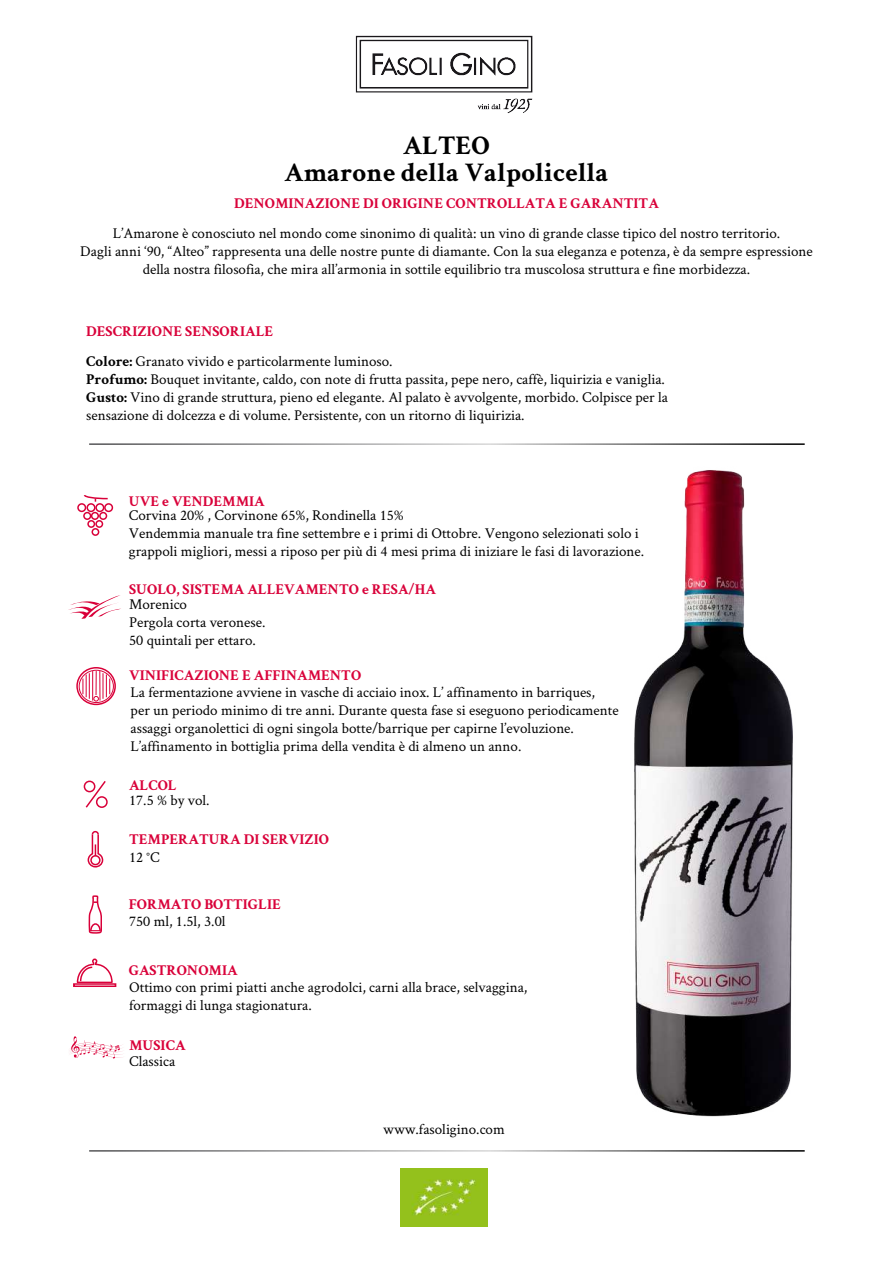
<style>
.page{position:relative;width:893px;height:1263px;background:#fff}
.page>*{position:absolute;margin:0;border:0;box-sizing:border-box;transform-origin:0 0}
.t1{font:700 27px "Crimson Text";letter-spacing:.005em;color:#000}
.t2{font:15px/18px "Crimson Text";color:#000}
.t3{font:700 15px "Crimson Text";color:#d90039}
.s1{font-weight:700;color:#d90039}
.s2{font-weight:700}
</style>
<div class="page">
<img style="left:355px;top:35px;width:178px;height:78px">
<svg style="left:68px;top:595px;width:53px;height:24px"></svg>
<div style="left:96px;top:796px;width:12px;height:12px;border:2px solid #d90039;border-radius:50%"></div>
<svg style="left:84px;top:780px;width:23px;height:28px"></svg>
<svg style="left:87px;top:830px;width:16px;height:38px"></svg>
<div style="left:73px;top:983px;width:43px;height:4px;border:2px solid #d90039"></div>
<svg style="left:76px;top:958px;width:37px;height:26px"></svg>
<svg style="left:69px;top:1036px;width:54px;height:22px"></svg>
<img style="left:401px;top:1168px;width:86px;height:58px">
<img style="left:634px;top:470px;width:159px;height:647px">
<svg style="left:89px;top:896px;width:13px;height:37px"></svg>
<div style="left:76px;top:667px;width:40px;height:38px;border:2px solid #d90039;border-radius:50%"></div>
<div style="left:79px;top:670px;width:35px;height:33px;border:1px solid #d90039;border-radius:50%"></div>
<svg style="left:83px;top:671px;width:27px;height:30px"></svg>
<div style="left:77px;top:503px;width:9px;height:9px;border:2px solid #d90039;border-radius:50%"></div>
<div style="left:86px;top:503px;width:9px;height:9px;border:2px solid #d90039;border-radius:50%"></div>
<div style="left:95px;top:520px;width:8px;height:8px;border:2px solid #d90039;border-radius:50%"></div>
<div style="left:87px;top:520px;width:8px;height:8px;border:2px solid #d90039;border-radius:50%"></div>
<div style="left:92px;top:528px;width:7px;height:8px;border:2px solid #d90039;border-radius:50%"></div>
<div style="left:91px;top:512px;width:8px;height:8px;border:2px solid #d90039;border-radius:50%"></div>
<div style="left:99px;top:512px;width:8px;height:8px;border:2px solid #d90039;border-radius:50%"></div>
<div style="left:83px;top:512px;width:8px;height:8px;border:2px solid #d90039;border-radius:50%"></div>
<div style="left:95px;top:503px;width:9px;height:9px;border:2px solid #d90039;border-radius:50%"></div>
<div style="left:104px;top:503px;width:9px;height:9px;border:2px solid #d90039;border-radius:50%"></div>
<svg style="left:83px;top:495px;width:25px;height:7px"></svg>
<h1 class="t1" style="left:403px;top:129px;width:88px">ALTEO</h1>
<h1 class="t1" style="left:285px;top:156px;width:325px">Amarone della Valpolicella</h1>
<p class="t3" style="left:234px;top:194px;width:426px">DENOMINAZIONE DI ORIGINE CONTROLLATA E GARANTITA</p>
<p class="t2" style="left:80px;top:223px;width:734px;text-align:center">L’Amarone è conosciuto nel mondo come sinonimo di qualità: un vino di grande classe tipico del nostro territorio.<br>Dagli anni ‘90, “Alteo” rappresenta una delle nostre punte di diamante. Con la sua eleganza e potenza, è da sempre espressione della nostra filosofia, che mira all’armonia in sottile equilibrio tra muscolosa struttura e fine morbidezza.</p>
<p class="t2" style="left:86px;top:316px;width:308px;line-height:30px"><span class="s1">DESCRIZIONE SENSORIALE<br></span><span class="s2">Colore:</span> Granato vivido e particolarmente luminoso.</p>
<p class="t2" style="left:86px;top:370px;width:583px"><span class="s2">Profumo:</span> Bouquet invitante, caldo, con note di frutta passita, pepe nero, caffè, liquirizia e vaniglia.<br><span class="s2">Gusto:</span> Vino di grande struttura, pieno ed elegante. Al palato è avvolgente, morbido. Colpisce per la sensazione di dolcezza e di volume. Persistente, con un ritorno di liquirizia.</p>
<p class="t3" style="left:129px;top:492px;width:138px">UVE e VENDEMMIA</p>
<p class="t2" style="left:129px;top:506px;width:517px">Corvina 20% , Corvinone 65%, Rondinella 15%<br>Vendemmia manuale tra fine settembre e i primi di Ottobre. Vengono selezionati solo i grappoli migliori, messi a riposo per più di 4 mesi prima di iniziare le fasi di lavorazione.</p>
<p class="t2" style="left:129px;top:595px;width:138px">Morenico<br>Pergola corta veronese.<br>50 quintali per ettaro.</p>
<p class="t2" style="left:131px;top:683px;width:490px">La fermentazione avviene in vasche di acciaio inox. L’ affinamento in barriques,<br>per un periodo minimo di tre anni. Durante questa fase si eseguono periodicamente assaggi organolettici di ogni singola botte/barrique per capirne l’evoluzione.<br>L’affinamento in bottiglia prima della vendita è di almeno un anno.</p>
<p class="t3" style="left:129px;top:580px;width:308px">SUOLO, SISTEMA ALLEVAMENTO e RESA/HA</p>
<p class="t3" style="left:129px;top:666px;width:234px">VINIFICAZIONE E AFFINAMENTO</p>
<p class="t3" style="left:129px;top:776px;width:49px">ALCOL</p>
<p class="t2" style="left:129px;top:791px;width:82px">17.5 % by vol.</p>
<p class="t3" style="left:129px;top:830px;width:202px">TEMPERATURA DI SERVIZIO</p>
<p class="t2" style="left:129px;top:847px;width:32px">12 °C</p>
<p class="t3" style="left:129px;top:895px;width:154px">FORMATO BOTTIGLIE</p>
<p class="t2" style="left:129px;top:911px;width:98px">750 ml, 1.5l, 3.0l</p>
<p class="t3" style="left:129px;top:961px;width:110px">GASTRONOMIA</p>
<p class="t2" style="left:129px;top:978px;width:400px">Ottimo con primi piatti anche agrodolci, carni alla brace, selvaggina, formaggi di lunga stagionatura.</p>
<p class="t3" style="left:129px;top:1036px;width:58px">MUSICA</p>
<p class="t2" style="left:129px;top:1052px;width:48px">Classica</p>
<p class="t2" style="left:383px;top:1119px;width:123px">www.fasoligino.com</p>
</div>
